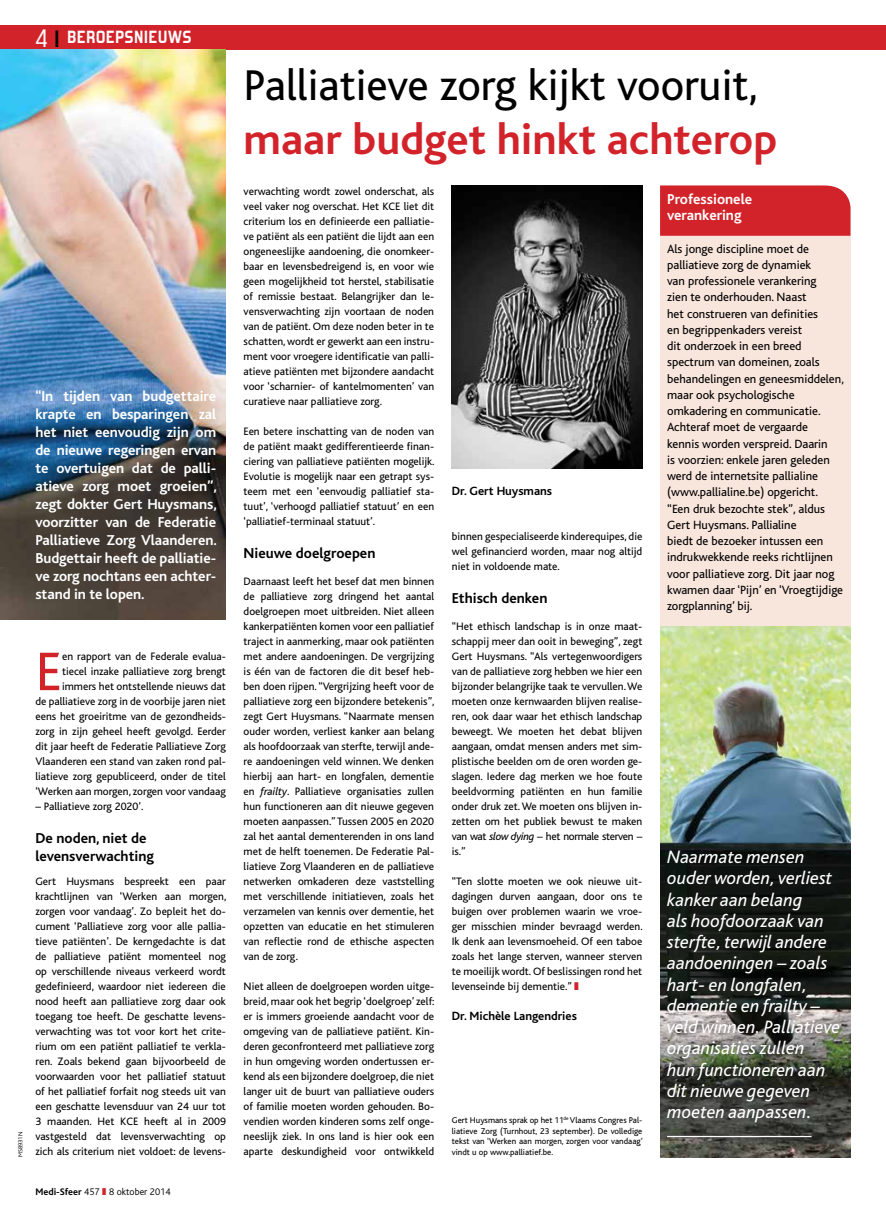
<style>
.page{position:relative;width:886px;height:1205px;background:#fff}
.page>*{position:absolute;margin:0;border:0;box-sizing:border-box;transform-origin:0 0}
.t1{font:56.75px "Bliss";color:#d2232a}
.t2{font:45px "Bliss";color:#000}
.t3{font:700 45px "Bliss";color:#d2232a}
.t4{font:25px "Forgotten Futurist Rg";color:#fff}
.t5{font:italic 18.75px/21.2px "Bliss";color:#fff}
.t6{font:700 17.5px "Forgotten Futurist Rg";letter-spacing:.05em;color:#fff}
.t7{font:700 15px/18px "Bliss";letter-spacing:-.005em;color:#fff;text-align:justify}
.t8{font:700 15px/18px "Bliss";color:#000}
.t9{font:12.5px/16.2px "Bliss";color:#000}
.t10{font:700 12.5px "Bliss";color:#000}
.t11{font:11.25px/15px "Bliss";color:#000;text-align:justify}
.t12{font:300 10px "Bliss";color:#000}
.t13{font:8.75px/10.5px "Bliss";color:#000;text-align:justify}
.t14{font:300 6.25px "Bliss";color:#000}
.s1{font-family:"Bliss";font-weight:500;color:#000}
.s2{font-weight:700}
.s3{color:#d2232a}
.s4{font-style:italic}
</style>
<div class="page">
<div style="left:0;top:25px;width:886px;height:25px;background:#d2232a"></div>
<img style="left:0;top:50px;width:226px;height:569px">
<div style="left:660px;top:185px;width:190px;height:51px;background:#d2232a"></div>
<div style="left:660px;top:236px;width:190px;height:391px;background:#f8e5dc"></div>
<img style="left:452px;top:185px;width:190px;height:283px">
<img style="left:660px;top:627px;width:190px;height:530px">
<hr style="left:667px;top:1136px;width:144px;height:1px;background:#fff">
<h3 class="t4" style="left:35px;top:23px;width:26px">4<span class="s1">I</span></h3>
<h3 class="t6" style="left:67px;top:27px;width:126px">BEROEPSNIEUWS</h3>
<p class="t7" style="left:35px;top:388px;width:183px">“In tijden van budgettaire krapte en besparingen zal het niet eenvoudig zijn om de nieuwe regeringen ervan te overtuigen dat de palli&shy;atieve zorg moet groeien”, zegt dokter Gert Huysmans, voorzitter van de Federatie Palliatieve Zorg Vlaanderen.<br>Budgettair heeft de palliatie&shy;ve zorg nochtans een achter&shy;stand in te lopen.</p>
<p class="t14" style="left:17px;top:1157px;width:27px;rotate:-90deg">MS8931N</p>
<p class="t11" style="left:35px;top:649px;width:192px;text-align:right">en rapport van de Federale evalua&shy;tiecel inzake palliatieve zorg brengt immers het ontstellende nieuws dat<br>de palliatieve zorg in de voorbije jaren niet eens het groeiritme van de gezondheids&shy;zorg in zijn geheel heeft gevolgd. Eerder dit jaar heeft de Federatie Palliatieve Zorg Vlaanderen een stand van zaken rond pal&shy;liatieve zorg gepubliceerd, onder de titel ‘Werken aan morgen, zorgen voor vandaag</p>
<p class="t11" style="left:35px;top:799px;width:109px">– Palliatieve zorg 2020’.</p>
<h3 class="t8" style="left:35px;top:829px;width:120px">De noden, niet de levensverwachting</h3>
<p class="t11" style="left:35px;top:874px;width:192px">Gert Huysmans bespreekt een paar krachtlijnen van ‘Werken aan morgen, zorgen voor vandaag’. Zo bepleit het do&shy;cument ‘Palliatieve zorg voor alle pallia&shy;tieve patiënten’. De kerngedachte is dat de palliatieve patiënt momenteel nog op verschillende niveaus verkeerd wordt gedefinieerd, waardoor niet iedereen die nood heeft aan palliatieve zorg daar ook toegang toe heeft. De geschatte levens&shy;verwachting was tot voor kort het crite&shy;rium om een patiënt palliatief te verkla&shy;ren. Zoals bekend gaan bijvoorbeeld de voorwaarden voor het palliatief statuut of het palliatief forfait nog steeds uit van een geschatte levensduur van 24 uur tot 3 maanden. Het KCE heeft al in 2009 vastgesteld dat levensverwachting op zich als criterium niet voldoet: de levens-</p>
<h1 class="t1" style="left:35px;top:642px;width:28px">E</h1>
<p class="t12" style="left:35px;top:1186px;width:137px"><span class="s2">Medi-Sfeer</span> 457 <span class="s3">❚</span> 8 oktober 2014</p>
<h2 class="t2" style="left:244px;top:62px;width:516px">Palliatieve zorg kijkt vooruit,</h2>
<h2 class="t3" style="left:244px;top:116px;width:535px">maar budget hinkt achterop</h2>
<p class="t11" style="left:244px;top:184px;width:192px">verwachting wordt zowel onderschat, als veel vaker nog overschat. Het KCE liet dit criterium los en definieerde een palliatie&shy;ve patiënt als een patiënt die lijdt aan een ongeneeslijke aandoening, die onomkeer&shy;baar en levensbedreigend is, en voor wie geen mogelijkheid tot herstel, stabilisatie of remissie bestaat. Belangrijker dan le&shy;vensverwachting zijn voortaan de noden van de patiënt. Om deze noden beter in te schatten, wordt er gewerkt aan een instru&shy;ment voor vroegere identificatie van palli&shy;atieve patiënten met bijzondere aandacht voor ‘scharnier- of kantelmomenten’ van curatieve naar palliatieve zorg.</p>
<p class="t11" style="left:244px;top:424px;width:192px">Een betere inschatting van de noden van de patiënt maakt gedifferentieerde finan&shy;ciering van palliatieve patiënten mogelijk.<br>Evolutie is mogelijk naar een getrapt sys&shy;teem met een ‘eenvoudig palliatief sta&shy;tuut’, ‘verhoogd palliatief statuut’ en een ‘palliatief-terminaal statuut’.</p>
<h3 class="t8" style="left:244px;top:544px;width:133px">Nieuwe doelgroepen</h3>
<p class="t11" style="left:244px;top:574px;width:192px">Daarnaast leeft het besef dat men binnen de palliatieve zorg dringend het aantal doelgroepen moet uitbreiden. Niet alleen kankerpatiënten komen voor een palliatief traject in aanmerking, maar ook patiënten met andere aandoeningen. De vergrijzing is één van de factoren die dit besef heb&shy;ben doen rijpen. “Vergrijzing heeft voor de palliatieve zorg een bijzondere betekenis”, zegt Gert Huysmans. “Naarmate mensen ouder worden, verliest kanker aan belang als hoofdoorzaak van sterfte, terwijl ande&shy;re aandoeningen veld winnen. We denken hierbij aan hart- en longfalen, dementie en <span class="s4">frailty</span>. Palliatieve organisaties zullen hun functioneren aan dit nieuwe gegeven moeten aanpassen.” Tussen 2005 en 2020 zal het aantal dementerenden in ons land met de helft toenemen. De Federatie Pal&shy;liatieve Zorg Vlaanderen en de palliatieve netwerken omkaderen deze vaststelling met verschillende initiatieven, zoals het verzamelen van kennis over dementie, het opzetten van educatie en het stimuleren van reflectie rond de ethische aspecten van de zorg.</p>
<p class="t11" style="left:244px;top:979px;width:192px">Niet alleen de doelgroepen worden uitge&shy;breid, maar ook het begrip ‘doelgroep’ zelf: er is immers groeiende aandacht voor de omgeving van de palliatieve patiënt. Kin&shy;deren geconfronteerd met palliatieve zorg in hun omgeving worden ondertussen er&shy;kend als een bijzondere doelgroep, die niet langer uit de buurt van palliatieve ouders of familie moeten worden gehouden. Bo&shy;vendien worden kinderen soms zelf onge&shy;neeslijk ziek. In ons land is hier ook een aparte deskundigheid voor ontwikkeld</p>
<p class="t10" style="left:452px;top:485px;width:102px">Dr. Gert Huysmans</p>
<p class="t11" style="left:452px;top:529px;width:192px">binnen gespecialiseerde kinderequipes, die wel gefinancierd worden, maar nog altijd niet in voldoende mate.</p>
<h3 class="t8" style="left:452px;top:589px;width:97px">Ethisch denken</h3>
<p class="t11" style="left:452px;top:619px;width:192px">“Het ethisch landschap is in onze maat&shy;schappij meer dan ooit in beweging”, zegt Gert Huysmans. “Als vertegenwoordigers van de palliatieve zorg hebben we hier een bijzonder belangrijke taak te vervullen. We moeten onze kernwaarden blijven realise&shy;ren, ook daar waar het ethisch landschap beweegt. We moeten het debat blijven aangaan, omdat mensen anders met sim&shy;plistische beelden om de oren worden ge&shy;slagen. Iedere dag merken we hoe foute beeldvorming patiënten en hun familie onder druk zet. We moeten ons blijven in&shy;zetten om het publiek bewust te maken van wat <span class="s4">slow dying</span> – het normale sterven – is.”</p>
<p class="t11" style="left:452px;top:874px;width:192px">“Ten slotte moeten we ook nieuwe uit&shy;dagingen durven aangaan, door ons te buigen over problemen waarin we vroe&shy;ger misschien minder bevraagd werden.<br>Ik denk aan levensmoeheid. Of een taboe zoals het lange sterven, wanneer sterven te moeilijk wordt. Of beslissingen rond het levenseinde bij dementie.” <span class="s3">❚</span></p>
<p class="t10" style="left:452px;top:1009px;width:127px">Dr. Michèle Langendries</p>
<p class="t13" style="left:452px;top:1115px;width:192px">Gert Huysmans sprak op het 11<sup>de</sup> Vlaams Congres Pal&shy;liatieve Zorg (Turnhout, 23 september). De volledige tekst van ‘Werken aan morgen, zorgen voor vandaag’</p>
<p class="t13" style="left:452px;top:1147px;width:103px">vindt u op www.palliatief.be.</p>
<h3 class="t7" style="left:667px;top:191px;width:87px;line-height:16.2px">Professionele verankering</h3>
<p class="t9" style="left:667px;top:241px;width:178px">Als jonge discipline moet de palliatieve zorg de dynamiek<br>van professionele verankering<br>zien te onderhouden. Naast<br>het construeren van definities<br>en begrippenkaders vereist<br>dit onderzoek in een breed spectrum van domeinen, zoals behandelingen en geneesmiddelen, maar ook psychologische omkadering en communicatie.<br>Achteraf moet de vergaarde<br>kennis worden verspreid. Daarin<br>is voorzien: enkele jaren geleden werd de internetsite pallialine (www.pallialine.be) opgericht. “Een druk bezochte stek”, aldus<br>Gert Huysmans. Pallialine<br>biedt de bezoeker intussen een indrukwekkende reeks richtlijnen voor palliatieve zorg. Dit jaar nog kwamen daar ‘Pijn’ en ‘Vroegtijdige zorgplanning’ bij.</p>
<p class="t5" style="left:667px;top:847px;width:175px">Naarmate mensen ouder worden, verliest kanker aan belang<br>als hoofdoorzaak van sterfte, terwijl andere aandoeningen – zoals hart- en longfalen, dementie en frailty – veld winnen. Palliatieve organisaties zullen<br>hun functioneren aan dit nieuwe gegeven moeten aanpassen.</p>
</div>
